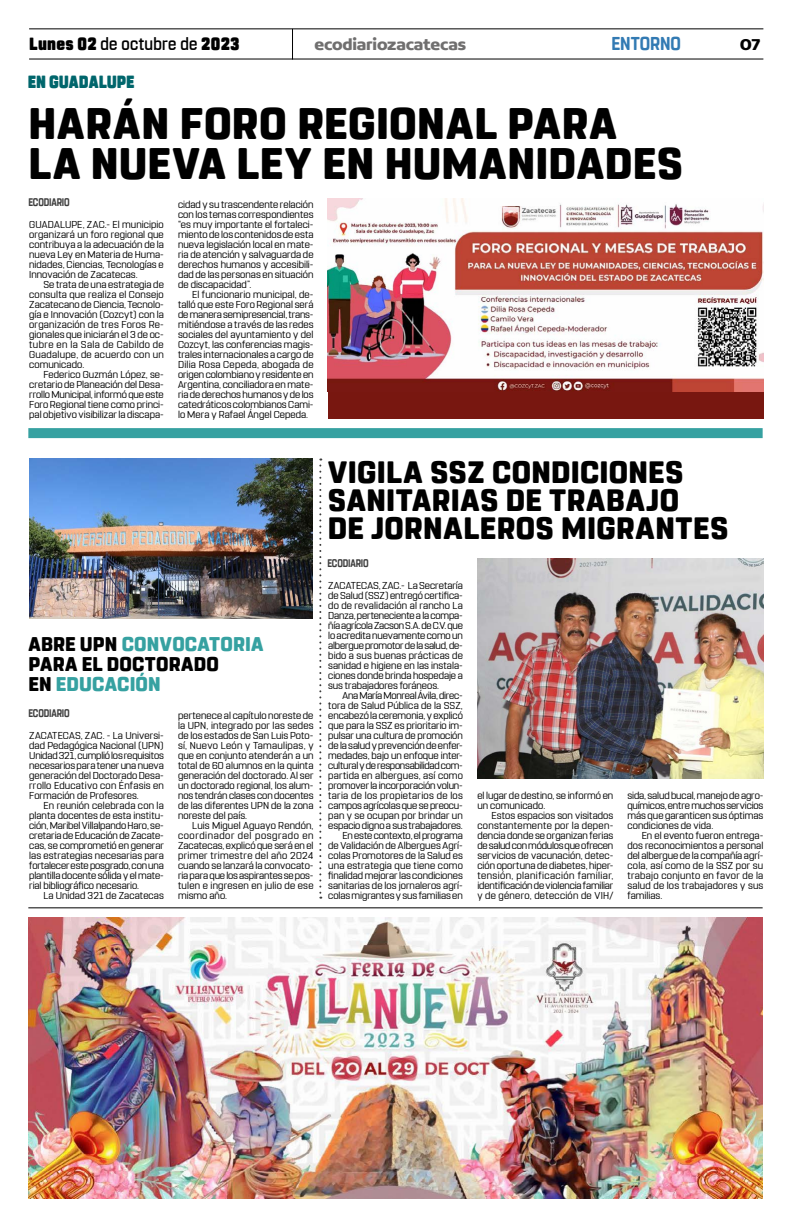
<style>
.page{position:relative;width:791px;height:1225px;background:#fff}
.page>*{position:absolute;margin:0;border:0;box-sizing:border-box;transform-origin:0 0}
.t1{font:800 44px/40px "Rohn Rounded";letter-spacing:.015em;color:#000}
.t2{font:800 30.8px/28px "Rohn Rounded";letter-spacing:.015em;color:#000}
.t3{font:800 19.8px/20px "Rohn Rounded";letter-spacing:.01em;color:#000}
.t4{font:700 18.6px "Rohn Rounded";letter-spacing:-.005em;color:#327ab3;scale:.91 1}
.t5{font:900 17.6px "Rohn Rounded";letter-spacing:.015em;color:#000;scale:.91 1}
.t6{font:900 17.6px "Rohn Rounded";color:#00666c;scale:.87 1}
.t7{font:700 16.9px "Concord";letter-spacing:-.01em;color:#706f6f}
.t8{font:700 16.9px "Concord";color:#000}
.t9{font:700 11px "Rohn Rounded";letter-spacing:-.015em;color:#3d3d3d;scale:.82 1}
.t10{font:10px/10px "Rohn Rounded";color:#000;text-align:justify}
.s1{font-weight:500}
.s2{color:#36a1a1}
</style>
<div class="page">
<hr style="left:29px;top:28px;width:734px;height:1px;background:#000">
<hr style="left:29px;top:59px;width:734px;height:1px;background:#000">
<hr style="left:292px;top:29px;width:1px;height:31px;background:#000">
<img style="left:28px;top:918px;width:735px;height:280px">
<hr style="left:28px;top:907px;width:735px;height:1px;background:#000">
<div style="left:328px;top:198px;width:435px;height:220px;background:#781710"></div>
<img style="left:328px;top:198px;width:435px;height:193px">
<div style="left:28px;top:428px;width:735px;height:10px;background:#36a1a1"></div>
<img style="left:477px;top:558px;width:286px;height:220px">
<svg style="left:319px;top:458px;width:2px;height:440px"></svg>
<img style="left:29px;top:458px;width:284px;height:160px">
<h3 class="t5" style="left:29px;top:33px;width:233px">Lunes 02 <span class="s1">de octubre de</span> 2023</h3>
<h3 class="t7" style="left:314px;top:34px;width:153px">ecodiariozacatecas</h3>
<h3 class="t4" style="left:611px;top:32px;width:78px">ENTORNO</h3>
<h3 class="t8" style="left:740px;top:34px;width:22px">07</h3>
<h3 class="t6" style="left:28px;top:72px;width:124px">EN GUADALUPE</h3>
<h1 class="t1" style="left:28px;top:104px;width:656px">HARÁN FORO REGIONAL PARA<br>LA NUEVA LEY EN HUMANIDADES</h1>
<p class="t9" style="left:28px;top:196px;width:52px">ECODIARIO</p>
<p class="t10" style="left:29px;top:220px;width:136px">GUADALUPE, ZAC.- El municipio organizará un foro regional que contribuya a la adecuación de la nueva Ley en Materia de Huma&shy;nidades, Ciencias, Tecnologías e Innovación de Zacatecas.</p>
<p class="t10" style="left:29px;top:280px;width:136px;text-indent:14px">Se trata de una estrategia de consulta que realiza el Consejo Zacatecano de Ciencia, Tecnolo&shy;gía e Innovación (Cozcyt) con la organización de tres Foros Re&shy;gionales que iniciarán el 3 de oc&shy;tubre en la Sala de Cabildo de Guadalupe, de acuerdo con un comunicado.</p>
<p class="t10" style="left:29px;top:370px;width:136px;text-indent:14px">Federico Guzmán López, se&shy;cretario de Planeación del Desa&shy;rrollo Municipal, informó que este Foro Regional tiene como princi&shy;pal objetivo visibilizar la discapa-</p>
<p class="t10" style="left:178px;top:200px;width:137px">cidad y su trascendente relación con los temas correspondientes “es muy importante el fortaleci&shy;miento de los contenidos de esta nueva legislación local en mate&shy;ria de atención y salvaguarda de derechos humanos y accesibili&shy;dad de las personas en situación de discapacidad”.</p>
<p class="t10" style="left:178px;top:290px;width:137px;text-indent:14px">El funcionario municipal, de&shy;talló que este Foro Regional será de manera semipresencial, trans&shy;mitiéndose a través de las redes sociales del ayuntamiento y del Cozcyt, las conferencias magis&shy;trales internacionales a cargo de Dilia Rosa Cepeda, abogada de origen colombiano y residente en Argentina, conciliadora en mate&shy;ria de derechos humanos y de los catedráticos colombianos Cami&shy;lo Mera y Rafael Ángel Cepeda.</p>
<h3 class="t3" style="left:28px;top:634px;width:237px">ABRE UPN <span class="s2">CONVOCATORIA<br></span>PARA EL DOCTORADO<br>EN <span class="s2">EDUCACIÓN</span></h3>
<p class="t9" style="left:28px;top:706px;width:52px">ECODIARIO</p>
<p class="t10" style="left:29px;top:730px;width:136px">ZACATECAS, ZAC. - La Universi&shy;dad Pedagógica Nacional (UPN)<br>Unidad 321, cumplió los requisitos necesarios para tener una nueva generación del Doctorado Desa&shy;rrollo Educativo con Énfasis en Formación de Profesores.</p>
<p class="t10" style="left:29px;top:800px;width:136px;text-indent:14px">En reunión celebrada con la planta docentes de esta institu&shy;ción, Maribel Villalpando Haro, se&shy;cretaria de Educación de Zacate&shy;cas, se comprometió en generar las estrategias necesarias para fortalecer este posgrado, con una plantilla docente sólida y el mate&shy;rial bibliográfico necesario.</p>
<p class="t10" style="left:43px;top:890px;width:122px">La Unidad 321 de Zacatecas</p>
<p class="t10" style="left:178px;top:710px;width:137px">pertenece al capítulo noreste de la UPN, integrado por las sedes de los estados de San Luis Poto&shy;sí, Nuevo León y Tamaulipas, y que en conjunto atenderán a un total de 60 alumnos en la quinta generación del doctorado. Al ser un doctorado regional, los alum&shy;nos tendrán clases con docentes de las diferentes UPN de la zona noreste del país.</p>
<p class="t10" style="left:178px;top:820px;width:137px;text-indent:14px">Luis Miguel Aguayo Rendón, coordinador del posgrado en Zacatecas, explicó que será en el primer trimestre del año 2024 cuando se lanzará la convocato&shy;ria para que los aspirantes se pos&shy;tulen e ingresen en julio de ese mismo año.</p>
<h2 class="t2" style="left:328px;top:458px;width:402px">VIGILA SSZ CONDICIONES<br>SANITARIAS DE TRABAJO<br>DE JORNALEROS MIGRANTES</h2>
<p class="t9" style="left:327px;top:556px;width:52px">ECODIARIO</p>
<p class="t10" style="left:328px;top:580px;width:136px">ZACATECAS, ZAC.- La Secretaría de Salud (SSZ) entregó certifica&shy;do de revalidación al rancho La Danza, perteneciente a la compa&shy;ñía agrícola Zacson S.A. de C.V. que lo acredita nuevamente como un albergue promotor de la salud, de&shy;bido a sus buenas prácticas de sanidad e higiene en las instala&shy;ciones donde brinda hospedaje a sus trabajadores foráneos.</p>
<p class="t10" style="left:328px;top:690px;width:136px;text-align:right">Ana María Monreal Ávila, direc&shy;tora de Salud Pública de la SSZ, encabezó la ceremonia, y explicó que para la SSZ es prioritario im&shy;pulsar una cultura de promoción de la salud y prevención de enfer&shy;medades, bajo un enfoque inter&shy;cultural y de responsabilidad com&shy;partida en albergues, así como promover la incorporación volun&shy;taria de los propietarios de los campos agrícolas que se preocu&shy;pan y se ocupan por brindar un espacio digno a sus trabajadores.<br>En este contexto, el programa<br>de Validación de Albergues Agrí&shy;colas Promotores de la Salud es una estrategia que tiene como finalidad mejorar las condiciones sanitarias de los jornaleros agrí&shy;colas migrantes y sus familias en</p>
<p class="t10" style="left:477px;top:790px;width:137px">el lugar de destino, se informó en un comunicado.</p>
<p class="t10" style="left:477px;top:810px;width:137px;text-indent:14px">Estos espacios son visitados constantemente por la depen&shy;dencia donde se organizan ferias de salud con módulos que ofrecen servicios de vacunación, detec&shy;ción oportuna de diabetes, hiper&shy;tensión, planificación familiar, identificación de violencia familiar y de género, detección de VIH/</p>
<p class="t10" style="left:627px;top:790px;width:137px">sida, salud bucal, manejo de agro&shy;químicos, entre muchos servicios más que garanticen sus óptimas condiciones de vida.</p>
<p class="t10" style="left:627px;top:830px;width:137px;text-indent:14px">En el evento fueron entrega&shy;dos reconocimientos a personal del albergue de la compañía agrí&shy;cola, así como de la SSZ por su trabajo conjunto en favor de la salud de los trabajadores y sus familias.</p>
</div>
